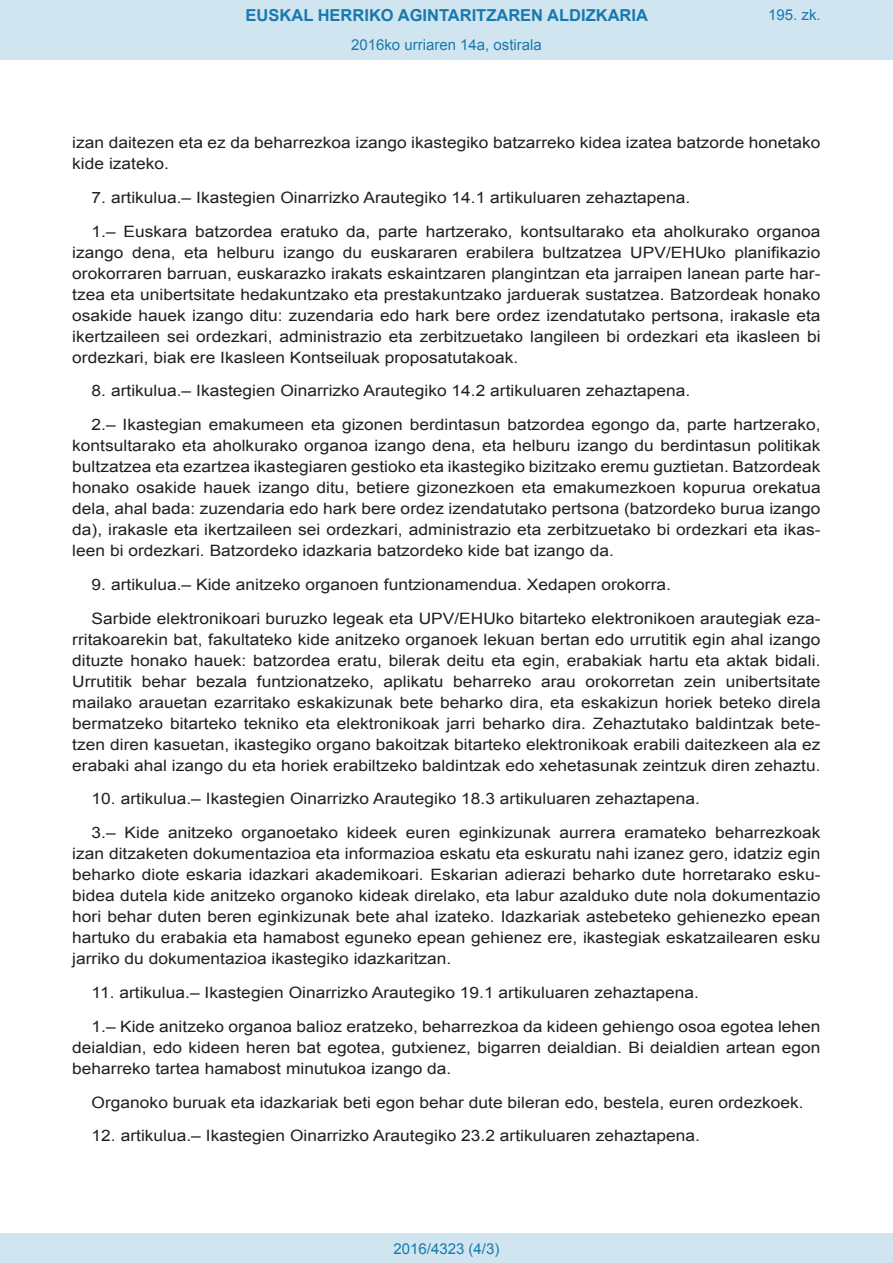
<style>
.page{position:relative;width:893px;height:1263px;background:#fff}
.page>*{position:absolute;margin:0;border:0;box-sizing:border-box;transform-origin:0 0}
.t1{font:700 16.5px "Arial";color:#1879ad}
.BOPVDetalle{font:15.6px/21px "Arial";color:#231f20;text-align:justify;scale:1.11 1}
.Paginacion_Centro{font:15px "Arial";color:#1879ad}
</style>
<div class="page">
<div style="left:0;top:0;width:893px;height:60px;background:#d0e5f0"></div>
<div style="left:0;top:1233px;width:893px;height:30px;background:#d0e5f0"></div>
<p class="t1" style="left:246px;top:4px;width:404px">EUSKAL HERRIKO AGINTARITZAREN ALDIZKARIA</p>
<p class="Paginacion_Centro" style="left:351px;top:35px;width:192px">2016ko urriaren 14a, ostirala</p>
<p class="Paginacion_Centro" style="left:768px;top:5px;width:54px">195. zk.</p>
<p class="BOPVDetalle" style="left:72px;top:132px;width:675px">izan daitezen eta ez da beharrezkoa izango ikastegiko batzarreko kidea izatea batzorde honetako kide izateko.</p>
<p class="BOPVDetalle" style="left:92px;top:187px;width:541px">7. artikulua.– Ikastegien Oinarrizko Arautegiko 14.1 artikuluaren zehaztapena.</p>
<p class="BOPVDetalle" style="left:72px;top:221px;width:676px;text-indent:19px">1.– Euskara batzordea eratuko da, parte hartzerako, kontsultarako eta aholkurako organoa izango dena, eta helburu izango du euskararen erabilera bultzatzea UPV/EHUko planifikazio orokorraren barruan, euskarazko irakats eskaintzaren plangintzan eta jarraipen lanean parte har&shy;tzea eta unibertsitate hedakuntzako eta prestakuntzako jarduerak sustatzea. Batzordeak honako osakide hauek izango ditu: zuzendaria edo hark bere ordez izendatutako pertsona, irakasle eta ikertzaileen sei ordezkari, administrazio eta zerbitzuetako langileen bi ordezkari eta ikasleen bi ordezkari, biak ere Ikasleen Kontseiluak proposatutakoak.</p>
<p class="BOPVDetalle" style="left:92px;top:381px;width:541px">8. artikulua.– Ikastegien Oinarrizko Arautegiko 14.2 artikuluaren zehaztapena.</p>
<p class="BOPVDetalle" style="left:72px;top:414px;width:676px;text-indent:19px">2.– Ikastegian emakumeen eta gizonen berdintasun batzordea egongo da, parte hartzerako, kontsultarako eta aholkurako organoa izango dena, eta helburu izango du berdintasun politikak bultzatzea eta ezartzea ikastegiaren gestioko eta ikastegiko bizitzako eremu guztietan. Batzordeak honako osakide hauek izango ditu, betiere gizonezkoen eta emakumezkoen kopurua orekatua dela, ahal bada: zuzendaria edo hark bere ordez izendatutako pertsona (batzordeko burua izango da), irakasle eta ikertzaileen sei ordezkari, administrazio eta zerbitzuetako bi ordezkari eta ikas&shy;leen bi ordezkari. Batzordeko idazkaria batzordeko kide bat izango da.</p>
<p class="BOPVDetalle" style="left:92px;top:574px;width:523px">9. artikulua.– Kide anitzeko organoen funtzionamendua. Xedapen orokorra.</p>
<p class="BOPVDetalle" style="left:72px;top:608px;width:676px;text-indent:19px">Sarbide elektronikoari buruzko legeak eta UPV/EHUko bitarteko elektronikoen arautegiak eza&shy;rritakoarekin bat, fakultateko kide anitzeko organoek lekuan bertan edo urrutitik egin ahal izango dituzte honako hauek: batzordea eratu, bilerak deitu eta egin, erabakiak hartu eta aktak bidali.<br>Urrutitik behar bezala funtzionatzeko, aplikatu beharreko arau orokorretan zein unibertsitate mailako arauetan ezarritako eskakizunak bete beharko dira, eta eskakizun horiek beteko direla bermatzeko bitarteko tekniko eta elektronikoak jarri beharko dira. Zehaztutako baldintzak bete&shy;tzen diren kasuetan, ikastegiko organo bakoitzak bitarteko elektronikoak erabili daitezkeen ala ez erabaki ahal izango du eta horiek erabiltzeko baldintzak edo xehetasunak zeintzuk diren zehaztu.</p>
<p class="BOPVDetalle" style="left:92px;top:789px;width:550px">10. artikulua.– Ikastegien Oinarrizko Arautegiko 18.3 artikuluaren zehaztapena.</p>
<p class="BOPVDetalle" style="left:72px;top:822px;width:676px;text-indent:19px">3.– Kide anitzeko organoetako kideek euren eginkizunak aurrera eramateko beharrezkoak izan ditzaketen dokumentazioa eta informazioa eskatu eta eskuratu nahi izanez gero, idatziz egin beharko diote eskaria idazkari akademikoari. Eskarian adierazi beharko dute horretarako esku&shy;bidea dutela kide anitzeko organoko kideak direlako, eta labur azalduko dute nola dokumentazio hori behar duten beren eginkizunak bete ahal izateko. Idazkariak astebeteko gehienezko epean hartuko du erabakia eta hamabost eguneko epean gehienez ere, ikastegiak eskatzailearen esku jarriko du dokumentazioa ikastegiko idazkaritzan.</p>
<p class="BOPVDetalle" style="left:92px;top:982px;width:548px">11. artikulua.– Ikastegien Oinarrizko Arautegiko 19.1 artikuluaren zehaztapena.</p>
<p class="BOPVDetalle" style="left:72px;top:1016px;width:676px;text-indent:19px">1.– Kide anitzeko organoa balioz eratzeko, beharrezkoa da kideen gehiengo osoa egotea lehen deialdian, edo kideen heren bat egotea, gutxienez, bigarren deialdian. Bi deialdien artean egon beharreko tartea hamabost minutukoa izango da.</p>
<p class="BOPVDetalle" style="left:92px;top:1092px;width:643px">Organoko buruak eta idazkariak beti egon behar dute bileran edo, bestela, euren ordezkoek.</p>
<p class="BOPVDetalle" style="left:92px;top:1125px;width:550px">12. artikulua.– Ikastegien Oinarrizko Arautegiko 23.2 artikuluaren zehaztapena.</p>
<p class="Paginacion_Centro" style="left:393px;top:1238px;width:107px">2016/4323 (4/3)</p>
</div>
